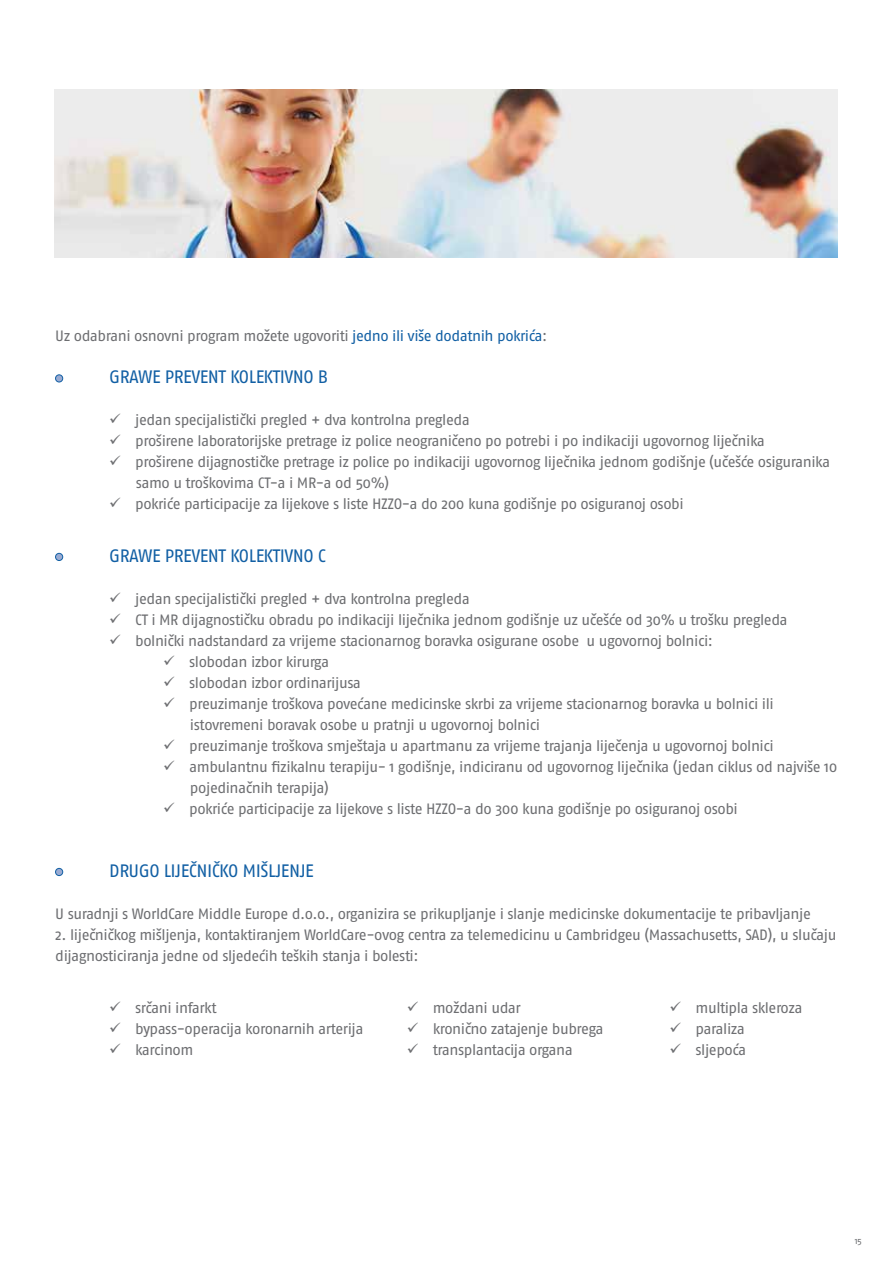
<style>
.page{position:relative;width:893px;height:1263px;background:#fff}
.page>*{position:absolute;margin:0;border:0;box-sizing:border-box;transform-origin:0 0}
.t1{font:18px "Fago Pro";letter-spacing:-.03em;color:#115fa4}
.t2{font:15px/21px "Fago Pro";letter-spacing:-.03em;color:#6d6e71}
.t3{font:9px "Fago Pro";color:#6d6e71}
.s1{color:#115fa4}
</style>
<div class="page">
<div style="left:56px;top:375px;width:7px;height:7px;background:#9aabd2;border-radius:50%"></div>
<div style="left:55px;top:375px;width:8px;height:7px;border:1px solid #115fa4;border-radius:50%"></div>
<div style="left:56px;top:553px;width:7px;height:7px;background:#9aabd2;border-radius:50%"></div>
<div style="left:55px;top:553px;width:8px;height:8px;border:1px solid #115fa4;border-radius:50%"></div>
<img style="left:54px;top:89px;width:783px;height:168px">
<div style="left:56px;top:868px;width:7px;height:7px;background:#9aabd2;border-radius:50%"></div>
<div style="left:55px;top:868px;width:8px;height:8px;border:1px solid #115fa4;border-radius:50%"></div>
<p class="t2" style="left:55px;top:326px;width:494px">Uz odabrani osnovni program možete ugovoriti <span class="s1">jedno ili više dodatnih pokrića</span>:</p>
<p class="t1" style="left:109px;top:366px;width:221px">GRAWE PREVENT KOLEKTIVNO B</p>
<p class="t2" style="left:109px;top:410px;width:362px">✓ jedan specijalistički pregled + dva kontrolna pregleda</p>
<p class="t2" style="left:109px;top:431px;width:657px">✓ proširene laboratorijske pretrage iz police neograničeno po potrebi i po indikaciji ugovornog liječnika</p>
<p class="t2" style="left:136px;top:452px;width:696px;text-indent:-27px">✓ proširene dijagnostičke pretrage iz police po indikaciji ugovornog liječnika jednom godišnje (učešće osiguranika samo u troškovima CT-a i MR-a od 50%)</p>
<p class="t2" style="left:109px;top:494px;width:576px">✓ pokriće participacije za lijekove s liste HZZO-a do 200 kuna godišnje po osiguranoj osobi</p>
<p class="t1" style="left:109px;top:545px;width:218px">GRAWE PREVENT KOLEKTIVNO C</p>
<p class="t2" style="left:109px;top:588px;width:362px">✓ jedan specijalistički pregled + dva kontrolna pregleda</p>
<p class="t2" style="left:109px;top:609px;width:680px">✓ CT i MR dijagnostičku obradu po indikaciji liječnika jednom godišnje uz učešće od 30% u trošku pregleda</p>
<p class="t2" style="left:109px;top:630px;width:605px">✓ bolnički nadstandard za vrijeme stacionarnog boravka osigurane osobe u ugovornoj bolnici:</p>
<p class="t2" style="left:163px;top:651px;width:168px">✓ slobodan izbor kirurga</p>
<p class="t2" style="left:163px;top:672px;width:199px">✓ slobodan izbor ordinarijusa</p>
<p class="t2" style="left:190px;top:693px;width:585px;text-indent:-27px">✓ preuzimanje troškova povećane medicinske skrbi za vrijeme stacionarnog boravka u bolnici ili istovremeni boravak osobe u pratnji u ugovornoj bolnici</p>
<p class="t2" style="left:163px;top:735px;width:612px">✓ preuzimanje troškova smještaja u apartmanu za vrijeme trajanja liječenja u ugovornoj bolnici</p>
<p class="t2" style="left:190px;top:756px;width:649px;text-indent:-27px">✓ ambulantnu fizikalnu terapiju- 1 godišnje, indiciranu od ugovornog liječnika (jedan ciklus od najviše 10 pojedinačnih terapija)</p>
<p class="t2" style="left:163px;top:798px;width:576px">✓ pokriće participacije za lijekove s liste HZZO-a do 300 kuna godišnje po osiguranoj osobi</p>
<p class="t1" style="left:109px;top:860px;width:206px">DRUGO LIJEČNIČKO MIŠLJENJE</p>
<p class="t2" style="left:55px;top:903px;width:757px">U suradnji s WorldCare Middle Europe d.o.o., organizira se prikupljanje i slanje medicinske dokumentacije te pribavljanje</p>
<p class="t2" style="left:55px;top:924px;width:783px">2. liječničkog mišljenja, kontaktiranjem WorldCare-ovog centra za telemedicinu u Cambridgeu (Massachusetts, SAD), u slučaju dijagnosticiranja jedne od sljedećih teških stanja i bolesti:</p>
<p class="t2" style="left:109px;top:998px;width:109px">✓ srčani infarkt</p>
<p class="t2" style="left:109px;top:1019px;width:256px">✓ bypass-operacija koronarnih arterija</p>
<p class="t2" style="left:109px;top:1040px;width:86px">✓ karcinom</p>
<p class="t2" style="left:407px;top:998px;width:116px">✓ moždani udar</p>
<p class="t2" style="left:407px;top:1019px;width:198px">✓ kronično zatajenje bubrega</p>
<p class="t2" style="left:407px;top:1040px;width:168px">✓ transplantacija organa</p>
<p class="t2" style="left:670px;top:998px;width:134px">✓ multipla skleroza</p>
<p class="t2" style="left:670px;top:1019px;width:77px">✓ paraliza</p>
<p class="t2" style="left:670px;top:1040px;width:78px">✓ sljepoća</p>
<p class="t3" style="left:855px;top:1236px;width:9px">15</p>
</div>
